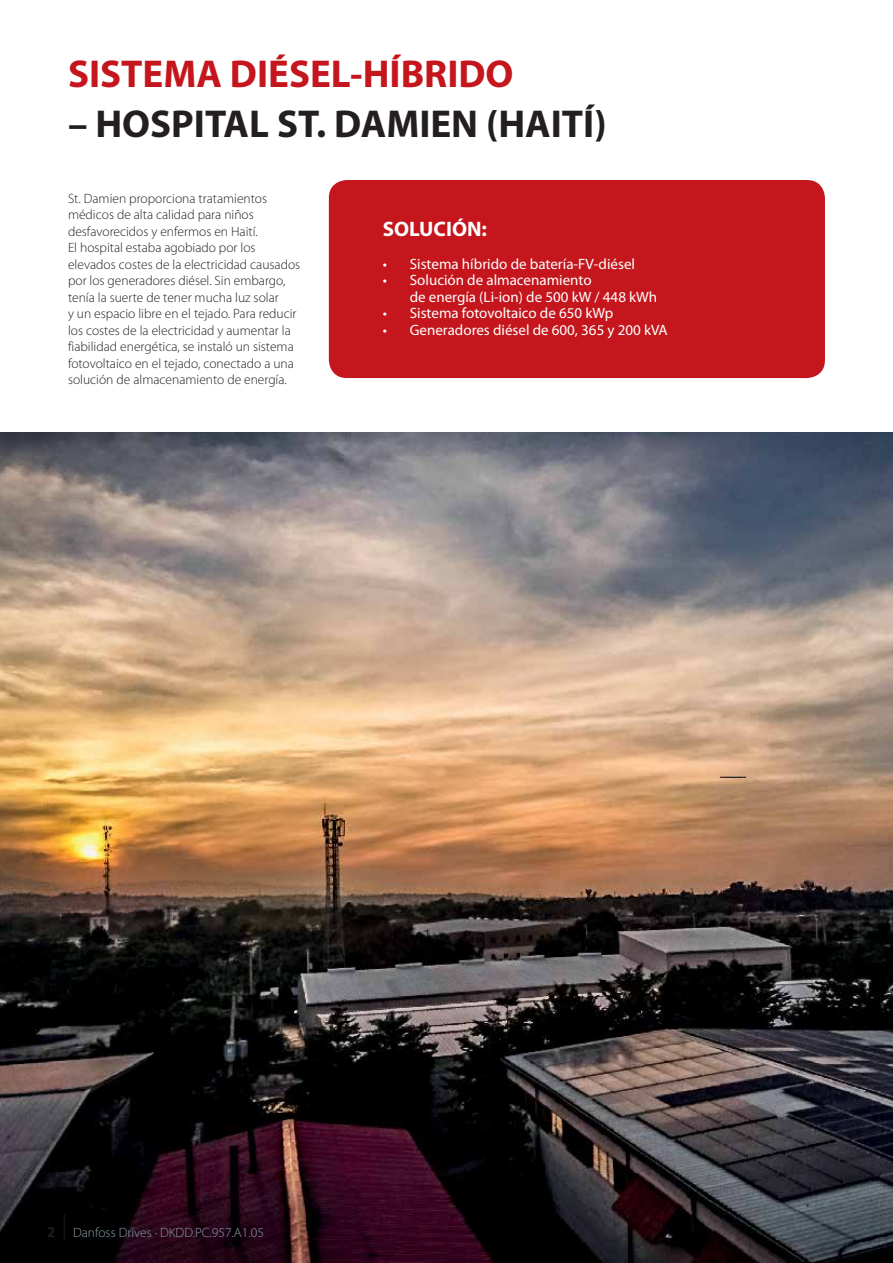
<style>
.page{position:relative;width:893px;height:1263px;background:#fff}
.page>*{position:absolute;margin:0;border:0;box-sizing:border-box;transform-origin:0 0}
.t1{font:700 39px "Myriad Pro";color:#231f20}
.t2{font:700 39px "Myriad Pro";color:#c4161c}
.t3{font:700 21px "Myriad Pro";color:#fff}
.t4{font:15px/16.5px "Myriad Pro";color:#fff}
.t5{font:300 13.5px/16.5px "Myriad Pro";color:#231f20}
.t6{font:300 13.5px "Myriad Pro";color:#8b9faa}
.s1{font-weight:600;font-size:15px;color:#231f20}
</style>
<div class="page">
<img style="left:0;top:432px;width:893px;height:831px">
<svg style="left:64px;top:1214px;width:1px;height:25px"></svg>
<div style="left:329px;top:180px;width:496px;height:198px;background:#c4161c;border-radius:18px"></div>
<h1 class="t2" style="left:68px;top:52px;width:447px">SISTEMA DIÉSEL-HÍBRIDO</h1>
<h1 class="t1" style="left:68px;top:102px;width:540px">– HOSPITAL ST. DAMIEN (HAITÍ)</h1>
<p class="t5" style="left:68px;top:190px;width:234px">St. Damien proporciona tratamientos médicos de alta calidad para niños desfavorecidos y enfermos en Haití.<br>El hospital estaba agobiado por los elevados costes de la electricidad causados por los generadores diésel. Sin embargo, tenía la suerte de tener mucha luz solar<br>y un espacio libre en el tejado. Para reducir los costes de la electricidad y aumentar la fiabilidad energética, se instaló un sistema fotovoltaico en el tejado, conectado a una solución de almacenamiento de energía.</p>
<h2 class="t3" style="left:383px;top:217px;width:106px">SOLUCIÓN:</h2>
<p class="t4" style="left:383px;top:256px;width:254px">• Sistema híbrido de batería-FV-diésel</p>
<p class="t4" style="left:410px;top:272px;width:249px;text-indent:-27px">• Solución de almacenamiento<br>de energía (Li-ion) de 500 kW / 448 kWh</p>
<p class="t4" style="left:383px;top:305px;width:232px">• Sistema fotovoltaico de 650 kWp</p>
<p class="t4" style="left:383px;top:322px;width:286px">• Generadores diésel de 600, 365 y 200 kVA</p>
<p class="t6" style="left:47px;top:1225px;width:218px"><span class="s1">2</span> Danfoss Drives · DKDD.PC.957.A1.05</p>
</div>
